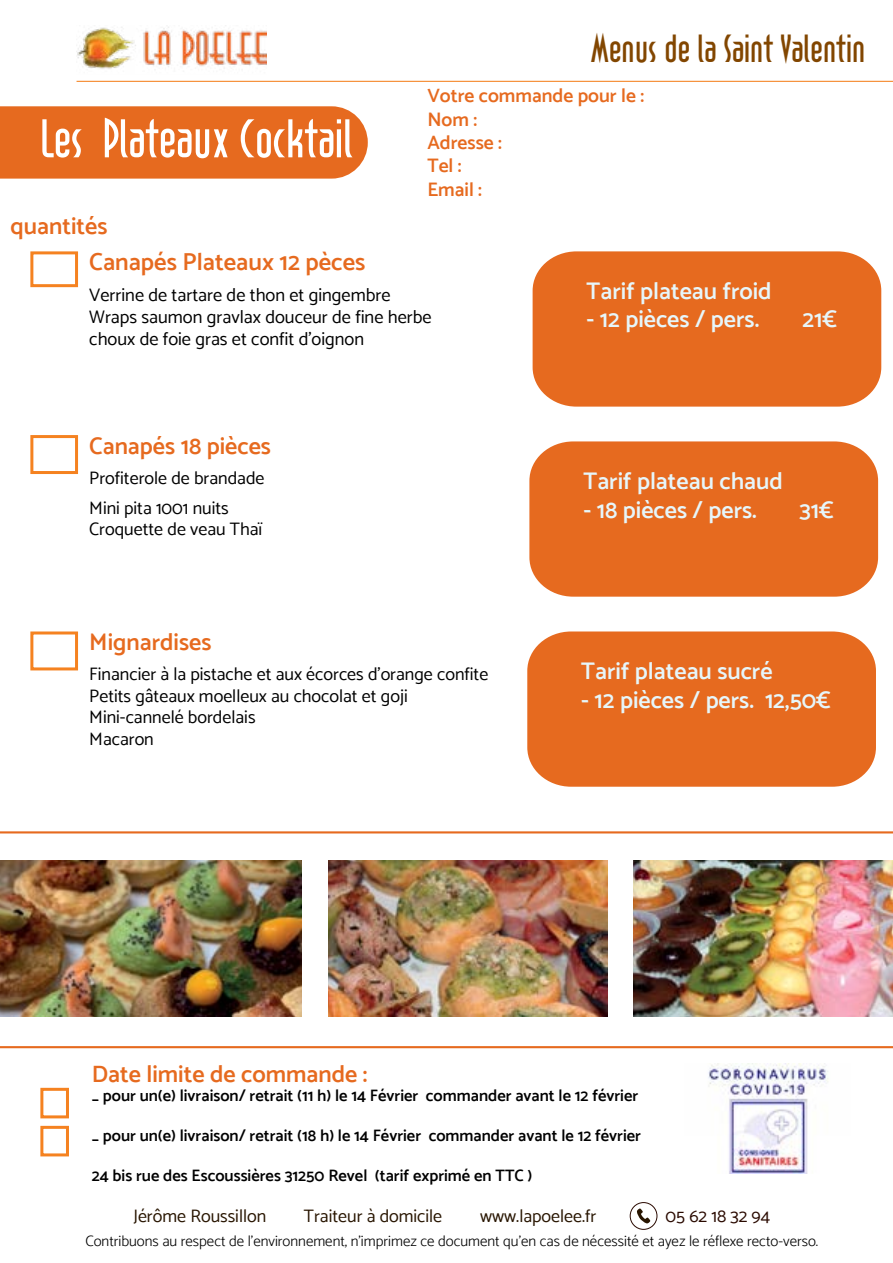
<style>
.page{position:relative;width:893px;height:1263px;background:#fff}
.page>*{position:absolute;margin:0;border:0;box-sizing:border-box;transform-origin:0 0}
.t1{font:54px "Deco Tech";color:#fff}
.t2{font:39px "Deco Tech";color:#824600}
.t3{font:600 24.45px "Catamaran";color:#e66a1f}
.t4{font:600 24px "Catamaran";color:#e7f6fa}
.t5{font:600 24px "Catamaran";color:#e66a1f}
.t6{font:600 19.5px/23.4px "Catamaran";color:#e66a1f}
.t7{font:18.3px/22px "Catamaran";color:#000}
.t8{font:18px/21.6px "Catamaran";color:#000}
.t9{font:18px "Catamaran";color:#281500}
.t10{font:18px "Catamaran";color:#2a0a00}
.t11{font:600 16.5px "Catamaran";color:#000}
.t12{font:300 15px "Catamaran";color:#000}
</style>
<div class="page">
<div style="left:630px;top:1202px;width:27px;height:27px;border:1px solid #2a0a00;border-radius:50%"></div>
<svg style="left:637px;top:1208px;width:13px;height:16px"></svg>
<hr style="left:77px;top:81px;width:816px;height:1px;background:#f58220">
<img style="left:77px;top:25px;width:189px;height:44px">
<div style="left:0;top:106px;width:368px;height:73px;background:#e66a1f"></div>
<div style="left:533px;top:251px;width:348px;height:156px;background:#e66a1f"></div>
<div style="left:529px;top:441px;width:349px;height:156px;background:#e66a1f"></div>
<div style="left:527px;top:631px;width:349px;height:156px;background:#e66a1f"></div>
<hr style="left:0;top:831px;width:893px;height:2px;background:#e66a1f">
<hr style="left:0;top:1046px;width:893px;height:2px;background:#e66a1f">
<img style="left:634px;top:861px;width:259px;height:155px">
<img style="left:328px;top:861px;width:279px;height:155px">
<img style="left:0;top:861px;width:302px;height:155px">
<div style="left:30px;top:251px;width:48px;height:36px;border:3px solid #f58220"></div>
<div style="left:30px;top:435px;width:48px;height:39px;border:3px solid #f58220"></div>
<div style="left:30px;top:631px;width:48px;height:39px;border:3px solid #f58220"></div>
<img style="left:708px;top:1063px;width:121px;height:111px">
<div style="left:40px;top:1088px;width:29px;height:30px;border:3px solid #f58220"></div>
<div style="left:40px;top:1126px;width:29px;height:30px;border:3px solid #f58220"></div>
<h1 class="t1" style="left:40px;top:110px;width:314px">Les Plateaux Cocktail</h1>
<h3 class="t5" style="left:11px;top:212px;width:98px">quantités</h3>
<h2 class="t2" style="left:590px;top:28px;width:276px">Menus de la Saint Valentin</h2>
<p class="t6" style="left:427px;top:84px;width:218px">Votre commande pour le :<br>Nom :<br>Adresse :<br>Tel :<br>Email :</p>
<h3 class="t3" style="left:89px;top:247px;width:278px">Canapés Plateaux 12 pèces</h3>
<p class="t7" style="left:89px;top:283px;width:344px">Verrine de tartare de thon et gingembre<br>Wraps saumon gravlax douceur de fine herbe choux de foie gras et confit d’oignon</p>
<h3 class="t5" style="left:89px;top:431px;width:183px">Canapés 18 pièces</h3>
<p class="t8" style="left:89px;top:462px;width:177px;line-height:30px">Profiterole de brandade<br>Mini pita 1001 nuits</p>
<p class="t8" style="left:89px;top:518px;width:174px">Croquette de veau Thaï</p>
<h3 class="t5" style="left:89px;top:628px;width:124px">Mignardises</h3>
<p class="t8" style="left:89px;top:663px;width:401px">Financier à la pistache et aux écorces d’orange confite Petits gâteaux moelleux au chocolat et goji Mini-cannelé bordelais<br>Macaron</p>
<h3 class="t4" style="left:587px;top:276px;width:187px">Tarif plateau froid</h3>
<h3 class="t4" style="left:587px;top:305px;width:174px">- 12 pièces / pers.</h3>
<h3 class="t4" style="left:803px;top:305px;width:36px">21€</h3>
<h3 class="t4" style="left:583px;top:466px;width:201px">Tarif plateau chaud</h3>
<h3 class="t4" style="left:583px;top:495px;width:175px">- 18 pièces / pers.</h3>
<h3 class="t4" style="left:799px;top:495px;width:36px">31€</h3>
<h3 class="t4" style="left:581px;top:656px;width:193px">Tarif plateau sucré</h3>
<h3 class="t4" style="left:581px;top:685px;width:251px">- 12 pièces / pers. 12,50€</h3>
<h3 class="t5" style="left:92px;top:1059px;width:277px">Date limite de commande :</h3>
<p class="t11" style="left:92px;top:1086px;width:548px">_ pour un(e) livraison/ retrait (11 h) le 14 Février commander avant le 12 février</p>
<p class="t11" style="left:92px;top:1126px;width:551px">_ pour un(e) livraison/ retrait (18 h) le 14 Février commander avant le 12 février</p>
<p class="t11" style="left:92px;top:1165px;width:442px">24 bis rue des Escoussières 31250 Revel (tarif exprimé en TTC )</p>
<p class="t9" style="left:133px;top:1205px;width:134px">Jérôme Roussillon</p>
<p class="t9" style="left:304px;top:1205px;width:140px">Traiteur à domicile</p>
<p class="t9" style="left:480px;top:1205px;width:118px">www.lapoelee.fr</p>
<p class="t10" style="left:666px;top:1205px;width:106px">05 62 18 32 94</p>
<p class="t12" style="left:85px;top:1232px;width:734px">Contribuons au respect de l’environnement, n’imprimez ce document qu’en cas de nécessité et ayez le réflexe recto-verso.</p>
</div>
